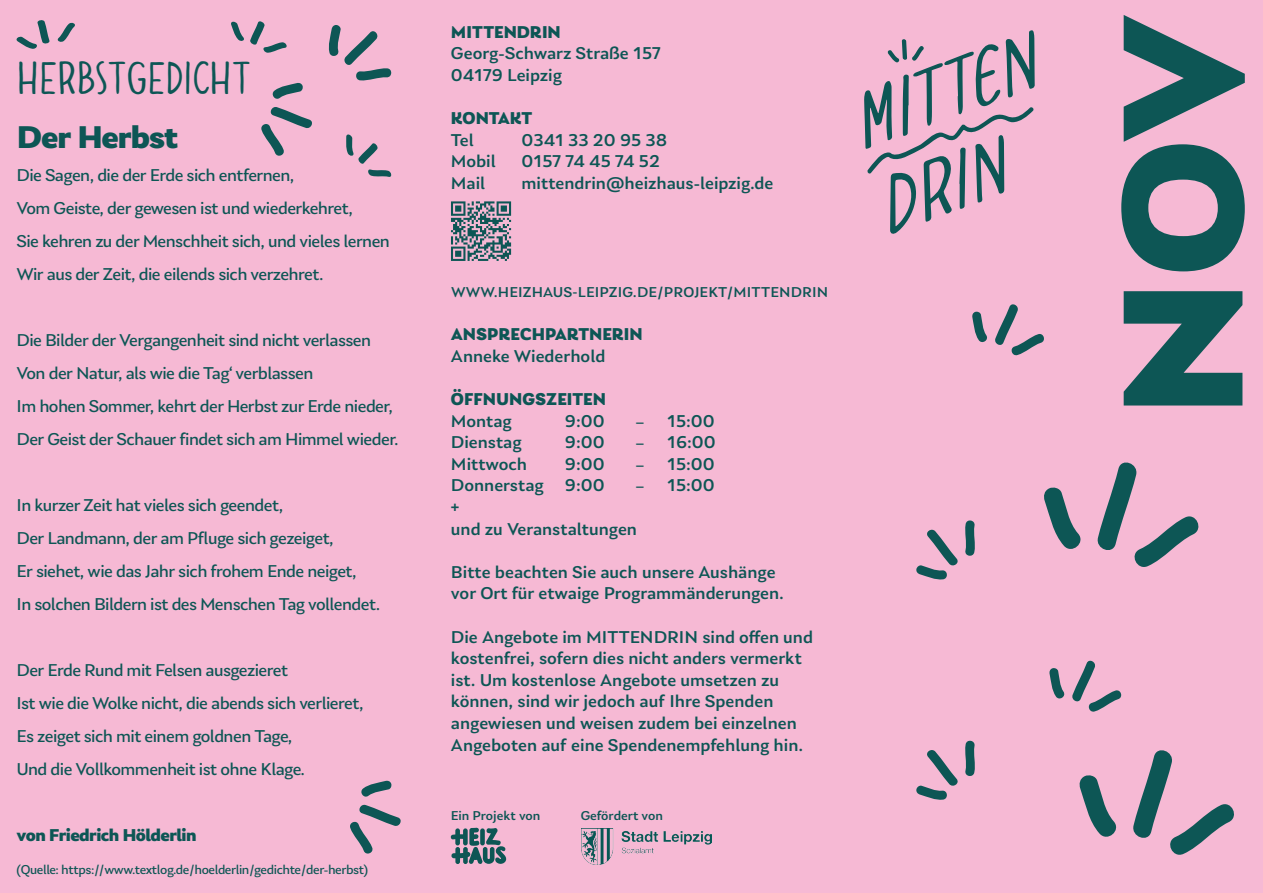
<style>
.page{position:relative;width:1263px;height:893px;background:#f6b9d4}
.page>*{position:absolute;margin:0;border:0;box-sizing:border-box;transform-origin:0 0}
.t1{font:800 180px "Laca Text";color:#0d5655}
.t2{font:37.5px "Dolce Caffe";letter-spacing:.01em;color:#0d5655}
.t3{font:800 33px "Laca Text";letter-spacing:-.03em;color:#0d5655}
.t4{font:18px/33px "Laca Text";letter-spacing:-.03em;color:#0d5655}
.t5{font:500 18px/21.6px "Laca Text";color:#0d5655}
.t6{font:900 18px "Laca";color:#0d5655}
.t7{font:800 18px "Laca Text";letter-spacing:-.03em;color:#0d5655}
.t8{font:500 15px "Laca Text";letter-spacing:.01em;color:#0d5655}
.t9{font:13.5px "Laca Text";letter-spacing:-.03em;color:#0d5655}
.t10{font:500 13.5px "Laca Text";color:#0d5655}
.s1{font-size:17.25px}
</style>
<div class="page">
<img style="left:581px;top:828px;width:130px;height:36px">
<svg style="left:450px;top:828px;width:57px;height:36px"></svg>
<svg style="left:864px;top:30px;width:171px;height:204px"></svg>
<svg style="left:916px;top:740px;width:59px;height:60px"></svg>
<svg style="left:972px;top:304px;width:72px;height:52px"></svg>
<svg style="left:1049px;top:660px;width:73px;height:52px"></svg>
<svg style="left:916px;top:520px;width:59px;height:60px"></svg>
<svg style="left:1044px;top:487px;width:37px;height:62px"></svg>
<svg style="left:1097px;top:462px;width:102px;height:105px"></svg>
<svg style="left:1079px;top:775px;width:38px;height:62px"></svg>
<svg style="left:1133px;top:750px;width:101px;height:105px"></svg>
<svg style="left:451px;top:201px;width:60px;height:60px"></svg>
<svg style="left:261px;top:83px;width:51px;height:73px"></svg>
<svg style="left:350px;top:780px;width:51px;height:74px"></svg>
<svg style="left:57px;top:22px;width:18px;height:20px"></svg>
<svg style="left:16px;top:20px;width:34px;height:29px"></svg>
<svg style="left:231px;top:21px;width:56px;height:32px"></svg>
<svg style="left:328px;top:25px;width:64px;height:56px"></svg>
<svg style="left:346px;top:134px;width:46px;height:43px"></svg>
<h2 class="t2" style="left:17px;top:50px;width:235px">HERBSTGEDICHT</h2>
<h3 class="t3" style="left:17px;top:118px;width:164px">Der Herbst</h3>
<p class="t4" style="left:17px;top:158px;width:375px">Die Sagen, die der Erde sich entfernen,<br>Vom Geiste, der gewesen ist und wiederkehret,<br>Sie kehren zu der Menschheit sich, und vieles lernen Wir aus der Zeit, die eilends sich verzehret.</p>
<p class="t4" style="left:17px;top:323px;width:384px">Die Bilder der Vergangenheit sind nicht verlassen Von der Natur, als wie die Tag‘ verblassen<br>Im hohen Sommer, kehrt der Herbst zur Erde nieder, Der Geist der Schauer findet sich am Himmel wieder.</p>
<p class="t4" style="left:17px;top:488px;width:365px">In kurzer Zeit hat vieles sich geendet,<br>Der Landmann, der am Pfluge sich gezeiget,<br>Er siehet, wie das Jahr sich frohem Ende neiget,<br>In solchen Bildern ist des Menschen Tag vollendet.</p>
<p class="t4" style="left:17px;top:653px;width:349px">Der Erde Rund mit Felsen ausgezieret<br>Ist wie die Wolke nicht, die abends sich verlieret, Es zeiget sich mit einem goldnen Tage,<br>Und die Vollkommenheit ist ohne Klage.</p>
<p class="t7" style="left:17px;top:824px;width:181px">von Friedrich Hölderlin</p>
<p class="t9" style="left:17px;top:862px;width:353px">(Quelle: https://www.textlog.de/hoelderlin/gedichte/der-herbst)</p>
<p class="t6" style="left:451px;top:21px;width:111px">MITTENDRIN</p>
<p class="t5" style="left:451px;top:43px;width:211px">Georg-Schwarz Straße 157<br>04179 Leipzig</p>
<p class="t6" style="left:451px;top:107px;width:83px">KONTAKT</p>
<p class="t5" style="left:451px;top:129px;width:24px">Tel</p>
<p class="t5" style="left:521px;top:129px;width:147px">0341 33 20 95 38</p>
<p class="t5" style="left:451px;top:151px;width:46px">Mobil</p>
<p class="t5" style="left:521px;top:151px;width:140px">0157 74 45 74 52</p>
<p class="t5" style="left:451px;top:172px;width:36px">Mail</p>
<p class="t5" style="left:521px;top:172px;width:253px">mittendrin@heizhaus-leipzig.de</p>
<p class="t8" style="left:451px;top:283px;width:379px">WWW.HEIZHAUS-LEIPZIG.DE/PROJEKT/MITTENDRIN</p>
<p class="t6" style="left:451px;top:323px;width:193px">ANSPRECHPARTNERIN</p>
<p class="t5" style="left:451px;top:345px;width:156px">Anneke Wiederhold</p>
<p class="t6" style="left:451px;top:388px;width:156px">ÖFFNUNGSZEITEN</p>
<p class="t5" style="left:451px;top:410px;width:62px">Montag</p>
<p class="t5" style="left:565px;top:410px;width:41px">9:00</p>
<p class="t5" style="left:635px;top:410px;width:81px"><span class="s1">–</span> 15:00</p>
<p class="t5" style="left:451px;top:431px;width:72px">Dienstag</p>
<p class="t5" style="left:565px;top:431px;width:41px">9:00</p>
<p class="t5" style="left:635px;top:431px;width:82px"><span class="s1">–</span> 16:00</p>
<p class="t5" style="left:451px;top:453px;width:77px">Mittwoch</p>
<p class="t5" style="left:565px;top:453px;width:41px">9:00</p>
<p class="t5" style="left:635px;top:453px;width:81px"><span class="s1">–</span> 15:00</p>
<p class="t5" style="left:451px;top:475px;width:155px">Donnerstag 9:00</p>
<p class="t5" style="left:635px;top:475px;width:81px"><span class="s1">–</span> 15:00</p>
<p class="t5" style="left:451px;top:496px;width:188px">+<br>und zu Veranstaltungen</p>
<p class="t5" style="left:451px;top:561px;width:335px">Bitte beachten Sie auch unsere Aushänge vor Ort für etwaige Programmänderungen.</p>
<p class="t5" style="left:451px;top:626px;width:364px">Die Angebote im MITTENDRIN sind offen und kostenfrei, sofern dies nicht anders vermerkt ist. Um kostenlose Angebote umsetzen zu können, sind wir jedoch auf Ihre Spenden angewiesen und weisen zudem bei einzelnen Angeboten auf eine Spendenempfehlung hin.</p>
<p class="t10" style="left:451px;top:807px;width:91px">Ein Projekt von</p>
<p class="t10" style="left:581px;top:808px;width:84px">Gefördert von</p>
<h1 class="t1" style="left:1076px;top:420px;width:408px;rotate:-90deg">NOV</h1>
</div>
